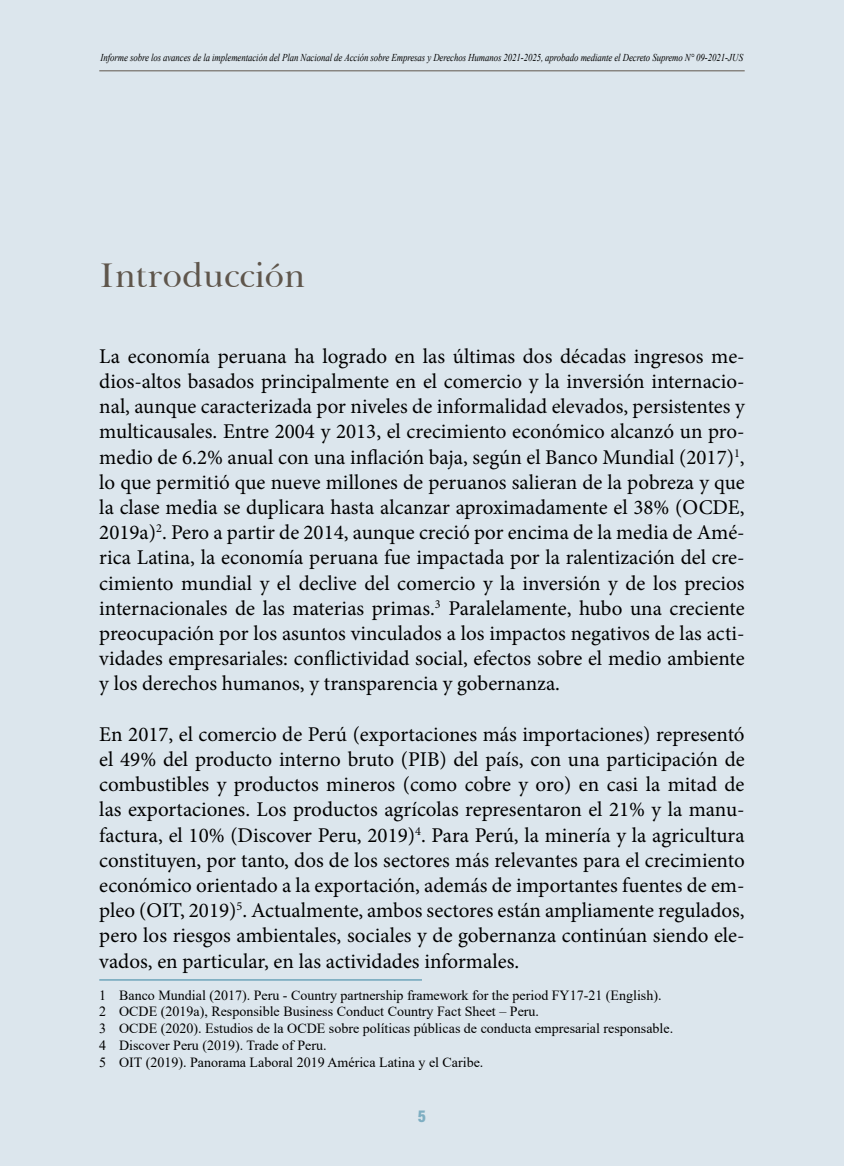
<style>
.page{position:relative;width:844px;height:1166px;background:#fff}
.page>*{position:absolute;margin:0;border:0;box-sizing:border-box;transform-origin:0 0}
.t1{font:35px "Baskerville BT";color:#5f564c}
.t2{font:21px/25.2px "Minion Pro";color:#000;text-align:justify}
.t3{font:900 17.5px "Acumin Pro Cond";color:#7eaec2}
.t4{font:14px/16.8px "Times New Roman";color:#000}
.t5{font:italic 10.5px "Times New Roman";letter-spacing:-.01em;color:#000;scale:.84 1}
</style>
<div class="page">
<div style="left:0;top:0;width:843px;height:1166px;background:#dce6ed"></div>
<hr style="left:99px;top:70px;width:645px;height:1px;background:#5f564c">
<hr style="left:99px;top:979px;width:323px;height:2px;background:#7eaec2">
<p class="t5" style="left:101px;top:50px;width:766px">Informe sobre los avances de la implementación del Plan Nacional de Acción sobre Empresas y Derechos Humanos 2021-2025, aprobado mediante el Decreto Supremo N° 09-2021-JUS</p>
<h1 class="t1" style="left:99px;top:254px;width:208px">Introducción</h1>
<p class="t2" style="left:99px;top:343px;width:646px">La economía peruana ha logrado en las últimas dos décadas ingresos me&shy;dios-altos basados principalmente en el comercio y la inversión internacio&shy;nal, aunque caracterizada por niveles de informalidad elevados, persistentes y multicausales. Entre 2004 y 2013, el crecimiento económico alcanzó un pro&shy;medio de 6.2% anual con una inflación baja, según el Banco Mundial (2017)<sup>1</sup>, lo que permitió que nueve millones de peruanos salieran de la pobreza y que la clase media se duplicara hasta alcanzar aproximadamente el 38% (OCDE, 2019a)<sup>2</sup>. Pero a partir de 2014, aunque creció por encima de la media de Amé&shy;rica Latina, la economía peruana fue impactada por la ralentización del cre&shy;cimiento mundial y el declive del comercio y la inversión y de los precios internacionales de las materias primas.<sup>3</sup> Paralelamente, hubo una creciente preocupación por los asuntos vinculados a los impactos negativos de las acti&shy;vidades empresariales: conflictividad social, efectos sobre el medio ambiente y los derechos humanos, y transparencia y gobernanza.</p>
<p class="t2" style="left:99px;top:721px;width:646px">En 2017, el comercio de Perú (exportaciones más importaciones) representó el 49% del producto interno bruto (PIB) del país, con una participación de combustibles y productos mineros (como cobre y oro) en casi la mitad de las exportaciones. Los productos agrícolas representaron el 21% y la manu&shy;factura, el 10% (Discover Peru, 2019)<sup>4</sup>. Para Perú, la minería y la agricultura constituyen, por tanto, dos de los sectores más relevantes para el crecimiento económico orientado a la exportación, además de importantes fuentes de em&shy;pleo (OIT, 2019)<sup>5</sup>. Actualmente, ambos sectores están ampliamente regulados, pero los riesgos ambientales, sociales y de gobernanza continúan siendo ele&shy;vados, en particular, en las actividades informales.</p>
<p class="t4" style="left:99px;top:986px;width:575px">1 Banco Mundial (2017). Peru - Country partnership framework for the period FY17-21 (English).<br>2 OCDE (2019a), Responsible Business Conduct Country Fact Sheet – Peru.<br>3 OCDE (2020). Estudios de la OCDE sobre políticas públicas de conducta empresarial responsable.<br>4 Discover Peru (2019). Trade of Peru.<br>5 OIT (2019). Panorama Laboral 2019 América Latina y el Caribe.</p>
<p class="t3" style="left:418px;top:1104px;width:10px">5</p>
</div>
